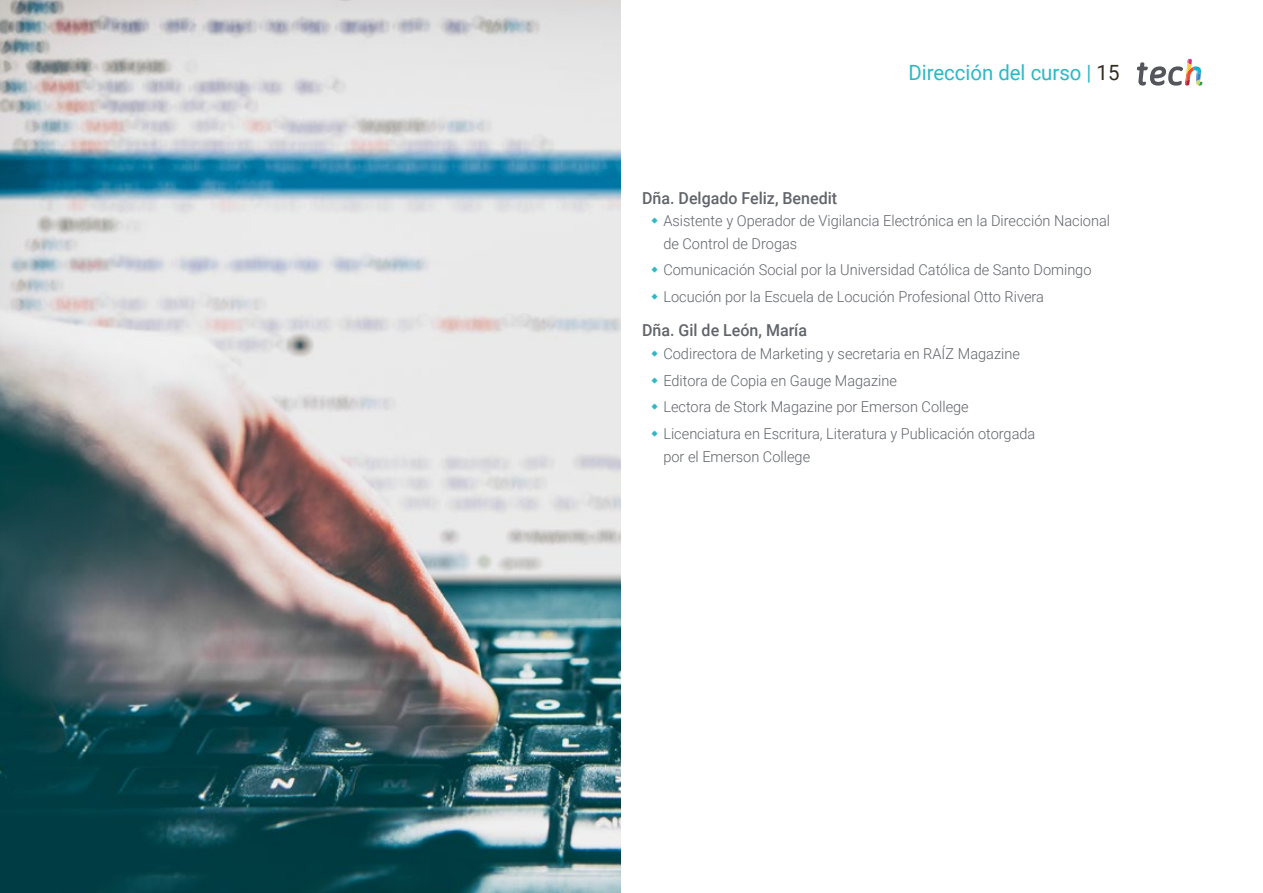
<style>
.page{position:relative;width:1263px;height:893px;background:#fff}
.page>*{position:absolute;margin:0;border:0;box-sizing:border-box;transform-origin:0 0}
.t1{font:21px "Roboto";color:#2db8c5}
.t2{font:500 16.5px "Roboto";color:#61646a}
.t3{font:300 15px/26.7px "Roboto";color:#61646a}
.s1{color:#312e20}
</style>
<div class="page">
<svg style="left:1137px;top:59px;width:65px;height:27px"></svg>
<img style="left:0;top:0;width:621px;height:893px">
<h1 class="t1" style="left:908px;top:57px;width:213px">Dirección del curso | <span class="s1">15</span></h1>
<p class="t2" style="left:642px;top:186px;width:197px">Dña. Delgado Feliz, Benedit</p>
<p class="t3" style="left:663px;top:209px;width:448px;line-height:22.5px">Asistente y Operador de Vigilancia Electrónica en la Dirección Nacional de Control de Drogas</p>
<p class="t3" style="left:663px;top:256px;width:430px">Comunicación Social por la Universidad Católica de Santo Domingo<br>Locución por la Escuela de Locución Profesional Otto Rivera</p>
<p class="t2" style="left:642px;top:319px;width:167px">Dña. Gil de León, María</p>
<p class="t3" style="left:663px;top:339px;width:373px">Codirectora de Marketing y secretaria en RAÍZ Magazine Editora de Copia en Gauge Magazine<br>Lectora de Stork Magazine por Emerson College Licenciatura en Escritura, Literatura y Publicación otorgada</p>
<p class="t3" style="left:663px;top:442px;width:148px">por el Emerson College</p>
</div>
